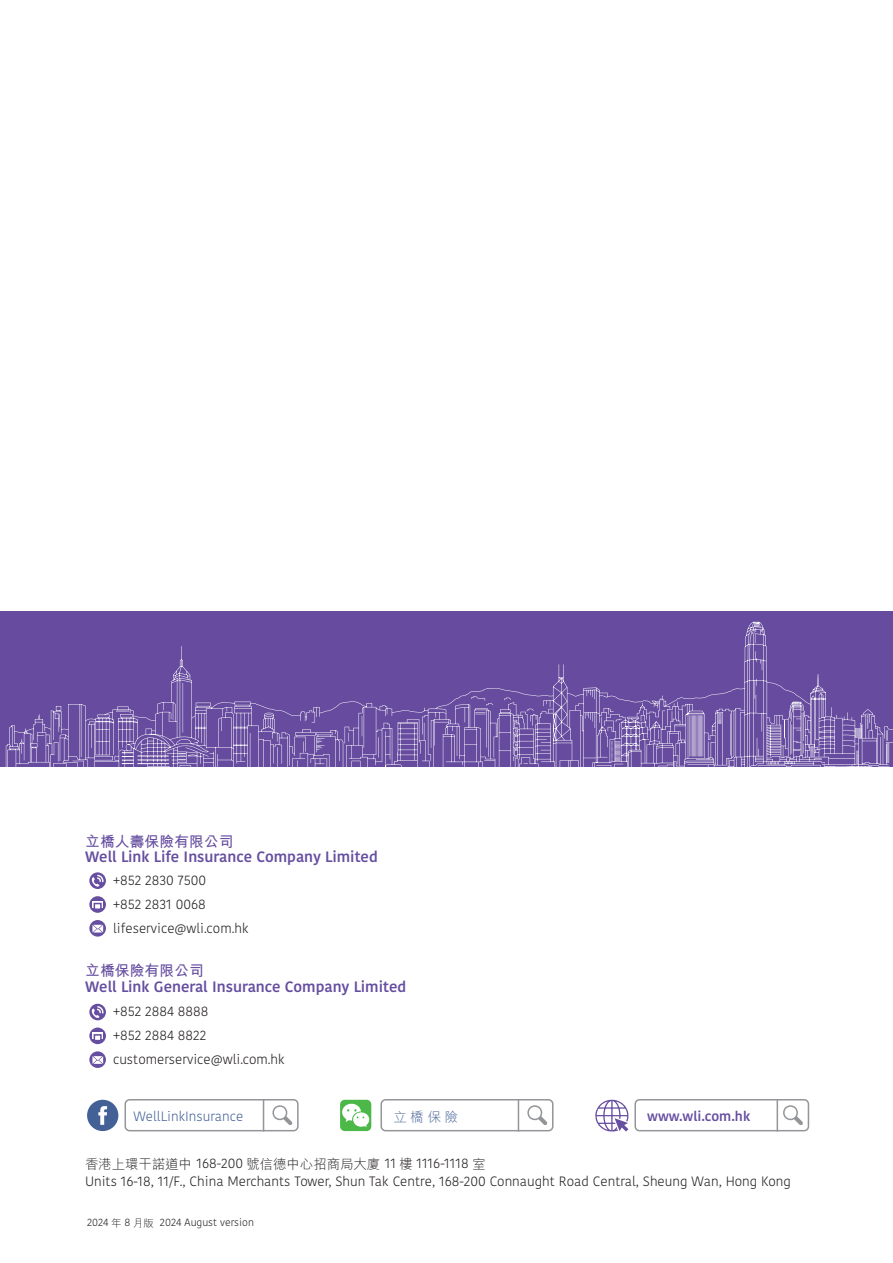
<style>
.page{position:relative;width:893px;height:1263px;background:#fff}
.page>*{position:absolute;margin:0;border:0;box-sizing:border-box;transform-origin:0 0}
.t1{font:600 15px "Kohinoor Devanagari";color:#664ea0}
.t2{font:700 15px "M Hei HK";color:#664ea0}
.t3{font:300 13.5px "Kohinoor Devanagari";color:#242021}
.t4{font:300 13.5px/24px "Kohinoor Devanagari";color:#231f20}
.t5{font:300 13.5px "Kohinoor Devanagari";color:#436197}
.t6{font:600 13.5px "Kohinoor Devanagari";color:#664ea0}
.t7{font:300 13.5px "M Hei HK";color:#436197}
.t8{font:300 10.5px "Kohinoor Devanagari";color:#242021}
.s1{font-size:14.7px}
.s2{font-family:"M Hei HK"}
.s3{font-family:"M Hei HK";font-size:13.2px}
.s4{font-family:"M Hei HK";font-size:10.35px}
</style>
<div class="page">
<div style="left:0;top:611px;width:893px;height:156px;background:#664b9f"></div>
<svg style="left:5px;top:621px;width:888px;height:146px"></svg>
<svg style="left:89px;top:872px;width:17px;height:17px"></svg>
<svg style="left:91px;top:875px;width:13px;height:12px"></svg>
<svg style="left:89px;top:920px;width:17px;height:16px"></svg>
<svg style="left:92px;top:925px;width:11px;height:7px"></svg>
<svg style="left:89px;top:896px;width:17px;height:17px"></svg>
<div style="left:93px;top:901px;width:10px;height:6px;background:#dfdaeb"></div>
<svg style="left:94px;top:903px;width:8px;height:7px"></svg>
<svg style="left:89px;top:1004px;width:17px;height:16px"></svg>
<svg style="left:91px;top:1006px;width:13px;height:12px"></svg>
<svg style="left:89px;top:1051px;width:17px;height:17px"></svg>
<svg style="left:92px;top:1056px;width:11px;height:8px"></svg>
<svg style="left:89px;top:1027px;width:17px;height:17px"></svg>
<div style="left:93px;top:1032px;width:10px;height:6px;background:#fff"></div>
<svg style="left:94px;top:1034px;width:8px;height:7px"></svg>
<div style="left:125px;top:1099px;width:174px;height:32px;border:2px solid #939598;border-radius:4px"></div>
<svg style="left:272px;top:1105px;width:20px;height:20px"></svg>
<hr style="left:263px;top:1100px;width:1px;height:31px;background:#939598">
<div style="left:87px;top:1100px;width:31px;height:31px;background:#436197;border-radius:50%"></div>
<svg style="left:98px;top:1106px;width:9px;height:19px"></svg>
<div style="left:380px;top:1099px;width:173px;height:32px;border:2px solid #939598;border-radius:4px"></div>
<div style="left:634px;top:1099px;width:175px;height:32px;border:2px solid #939598;border-radius:4px"></div>
<svg style="left:527px;top:1105px;width:20px;height:20px"></svg>
<svg style="left:783px;top:1105px;width:20px;height:20px"></svg>
<hr style="left:518px;top:1100px;width:1px;height:31px;background:#939598">
<hr style="left:777px;top:1100px;width:1px;height:31px;background:#939598">
<div style="left:340px;top:1100px;width:31px;height:31px;background:#4cb848;border-radius:5px"></div>
<svg style="left:342px;top:1103px;width:28px;height:24px"></svg>
<svg style="left:595px;top:1100px;width:34px;height:32px"></svg>
<p class="t2" style="left:85px;top:830px;width:150px">立<span class="s1">橋</span>人<span class="s1">壽</span>保<span class="s1">險</span>有<span class="s1">限</span>公<span class="s1">司</span></p>
<p class="t1" style="left:85px;top:848px;width:294px">Well Link Life Insurance Company Limited</p>
<p class="t4" style="left:113px;top:868px;width:137px">+852 2830 7500<br>+852 2831 0068 lifeservice@wli.com.hk</p>
<p class="t2" style="left:85px;top:960px;width:120px">立<span class="s1">橋</span>保<span class="s1">險</span>有<span class="s1">限</span>公<span class="s1">司</span></p>
<p class="t1" style="left:85px;top:978px;width:323px">Well Link General Insurance Company Limited</p>
<p class="t4" style="left:113px;top:999px;width:173px">+852 2884 8888<br>+852 2884 8822 customerservice@wli.com.hk</p>
<p class="t5" style="left:134px;top:1108px;width:111px">WellLinkInsurance</p>
<p class="t7" style="left:393px;top:1107px;width:67px">立橋保險</p>
<p class="t6" style="left:647px;top:1108px;width:105px">www.wli.com.hk</p>
<p class="t3" style="left:85px;top:1155px;width:402px"><span class="s2">香</span><span class="s3">港</span><span class="s2">上</span><span class="s3">環</span><span class="s2">干</span><span class="s3">諾</span><span class="s2">道</span><span class="s3">中</span> 168-200 <span class="s2">號</span><span class="s3">信</span><span class="s2">德</span><span class="s3">中</span><span class="s2">心</span><span class="s3">招</span><span class="s2">商</span><span class="s3">局</span><span class="s2">大</span><span class="s3">廈</span> 11 <span class="s2">樓</span> 1116-1118 <span class="s2">室</span></p>
<p class="t3" style="left:85px;top:1173px;width:707px">Units 16-18, 11/F., China Merchants Tower, Shun Tak Centre, 168-200 Connaught Road Central, Sheung Wan, Hong Kong</p>
<p class="t8" style="left:87px;top:1216px;width:168px">2024 <span class="s2">年</span> 8 <span class="s2">月</span><span class="s4">版</span> 2024 August version</p>
</div>
